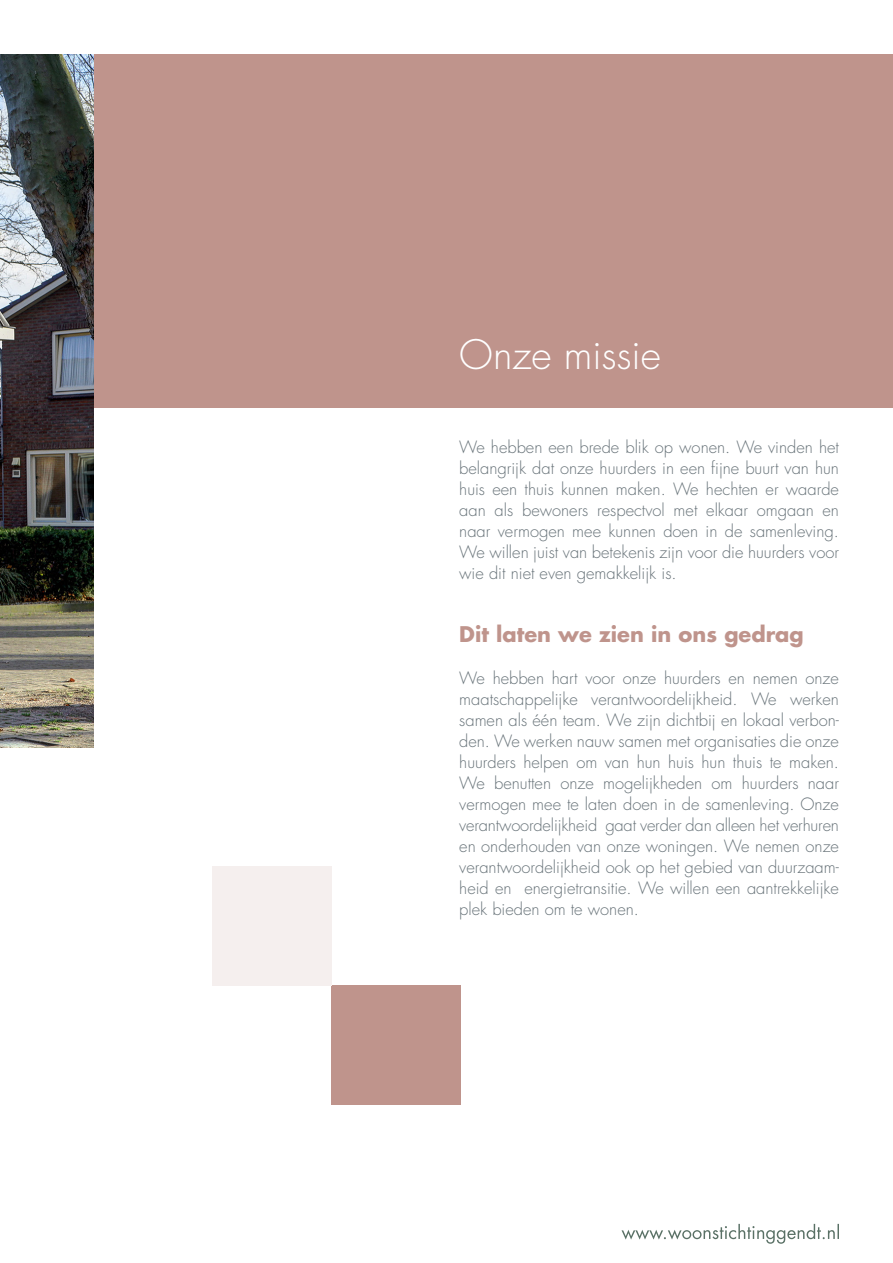
<style>
.page{position:relative;width:893px;height:1263px;background:#fff}
.page>*{position:absolute;margin:0;border:0;box-sizing:border-box;transform-origin:0 0}
.t1{font:300 39.6px "Futura Std";color:#fff}
.t2{font:700 21px "Futura Std";color:#bf948c}
.t3{font:300 16.5px/21px "Futura Std";color:#687379;text-align:justify}
</style>
<div class="page">
<div style="left:94px;top:54px;width:799px;height:353px;background:#bf948c"></div>
<img style="left:0;top:54px;width:94px;height:693px">
<svg style="left:621px;top:1224px;width:218px;height:20px"></svg>
<div style="left:332px;top:985px;width:129px;height:119px;background:#bf948c"></div>
<div style="left:213px;top:866px;width:119px;height:119px;background:#f5efee"></div>
<p class="t1" style="left:459px;top:331px;width:203px">Onze missie</p>
<p class="t3" style="left:459px;top:437px;width:381px">We hebben een brede blik op wonen. We vinden het belangrijk dat onze huurders in een fijne buurt van hun huis een thuis kunnen maken. We hechten er waarde aan als bewoners respectvol met elkaar omgaan en naar vermogen mee kunnen doen in de samenleving.<br>We willen juist van betekenis zijn voor die huurders voor wie dit niet even gemakkelijk is.</p>
<p class="t2" style="left:459px;top:620px;width:346px">Dit laten we zien in ons gedrag</p>
<p class="t3" style="left:459px;top:668px;width:381px">We hebben hart voor onze huurders en nemen onze maatschappelijke verantwoordelijkheid. We werken samen als één team. We zijn dichtbij en lokaal verbon&shy;den. We werken nauw samen met organisaties die onze huurders helpen om van hun huis hun thuis te maken.<br>We benutten onze mogelijkheden om huurders naar vermogen mee te laten doen in de samenleving. Onze verantwoordelijkheid gaat verder dan alleen het verhuren en onderhouden van onze woningen. We nemen onze verantwoordelijkheid ook op het gebied van duurzaam&shy;heid en energietransitie. We willen een aantrekkelijke plek bieden om te wonen.</p>
</div>
